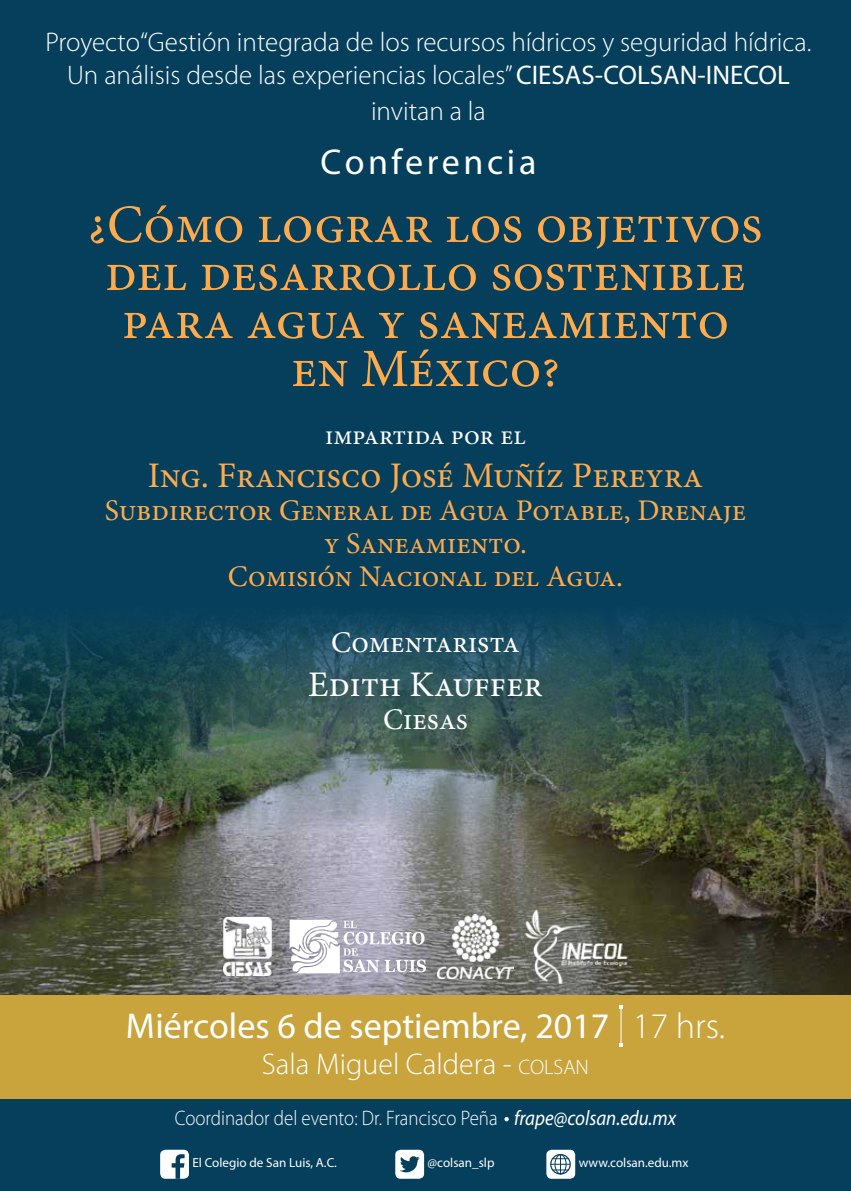
<style>
.page{position:relative;width:851px;height:1191px;background:#fff}
.page>*{position:absolute;margin:0;border:0;box-sizing:border-box;transform-origin:0 0}
.t1{font:54px/48px "Minion Pro";color:#ffab4c;text-align:center}
.t2{font:36px "Myriad Pro";color:#fff}
.t3{font:36px "Minion Pro";color:#ffab4c}
.t4{font:36px "Minion Pro";color:#fff}
.t5{font:36px "Myriad Pro";letter-spacing:.1em;color:#fff}
.t6{font:30px/33px "Minion Pro";color:#ffab4c;text-align:center}
.t7{font:300 30px "Myriad Pro";color:#fff}
.t8{font:30px "Minion Pro";color:#fff}
.t9{font:300 27px/32.4px "Myriad Pro";color:#fff;text-align:center}
.t10{font:27px "Minion Pro";color:#fff}
.t11{font:300 21px "Myriad Pro";color:#fff;scale:.9 1}
.t12{font:13.2px "Myriad Pro";color:#fff}
.s1{font-weight:400}
.s2{font-weight:300}
.s3{font-size:21px}
.s4{font-weight:400;font-style:italic}
</style>
<div class="page">
<div style="left:0;top:0;width:850px;height:1191px;background:#053f5c"></div>
<img style="left:0;top:615px;width:850px;height:379px">
<div style="left:0;top:994px;width:850px;height:104px;background:#c9a43d"></div>
<hr style="left:620px;top:1006px;width:1px;height:38px;background:#fff">
<svg style="left:504px;top:1117px;width:4px;height:4px"></svg>
<div style="left:160px;top:1149px;width:29px;height:29px;background:#fff;border-radius:5px"></div>
<svg style="left:172px;top:1154px;width:12px;height:24px"></svg>
<div style="left:395px;top:1149px;width:29px;height:29px;background:#fff;border-radius:5px"></div>
<svg style="left:400px;top:1156px;width:19px;height:17px"></svg>
<div style="left:546px;top:1149px;width:29px;height:29px;background:#fff;border-radius:5px"></div>
<div style="left:550px;top:1154px;width:20px;height:20px;border:1px solid #053f5c;border-radius:50%"></div>
<svg style="left:551px;top:1154px;width:19px;height:20px"></svg>
<svg style="left:289px;top:919px;width:137px;height:54px"></svg>
<img style="left:438px;top:915px;width:75px;height:63px">
<img style="left:224px;top:917px;width:49px;height:58px">
<img style="left:525px;top:909px;width:102px;height:75px">
<p class="t9" style="left:45px;top:27px;width:767px">Proyecto“Gestión integrada de los recursos hídricos y seguridad hídrica.<br>Un análisis desde las experiencias locales” <span class="s1">CIESAS-COLSAN-INECOL</span></p>
<p class="t9" style="left:371px;top:95px;width:116px">invitan a la</p>
<h2 class="t5" style="left:320px;top:139px;width:217px">Conferencia</h2>
<h1 class="t1" style="left:88px;top:201px;width:676px">¿Cómo lograr los objetivos del desarrollo sostenible para agua y saneamiento en México?</h1>
<p class="t10" style="left:325px;top:417px;width:202px">impartida por el</p>
<h2 class="t3" style="left:148px;top:452px;width:557px">Ing. Francisco José Muñíz Pereyra</h2>
<p class="t6" style="left:105px;top:494px;width:643px">Subdirector General de Agua Potable, Drenaje y Saneamiento.<br>Comisión Nacional del Agua.</p>
<p class="t8" style="left:331px;top:623px;width:190px">Comentarista</p>
<h2 class="t4" style="left:308px;top:660px;width:236px">Edith Kauffer</h2>
<p class="t8" style="left:383px;top:699px;width:86px">Ciesas</p>
<h2 class="t2" style="left:126px;top:1003px;width:600px">Miércoles 6 de septiembre, 2017 <span class="s2">17 hrs.</span></h2>
<p class="t7" style="left:262px;top:1047px;width:328px">Sala Miguel Caldera - <span class="s3">COLSAN</span></p>
<p class="t11" style="left:175px;top:1106px;width:558px">Coordinador del evento: Dr. Francisco Peña <span class="s4">frape@colsan.edu.mx</span></p>
<p class="t12" style="left:192px;top:1154px;width:146px">El Colegio de San Luis, A.C.</p>
<p class="t12" style="left:427px;top:1154px;width:68px">@colsan_slp</p>
<p class="t12" style="left:578px;top:1154px;width:111px">www.colsan.edu.mx</p>
</div>
